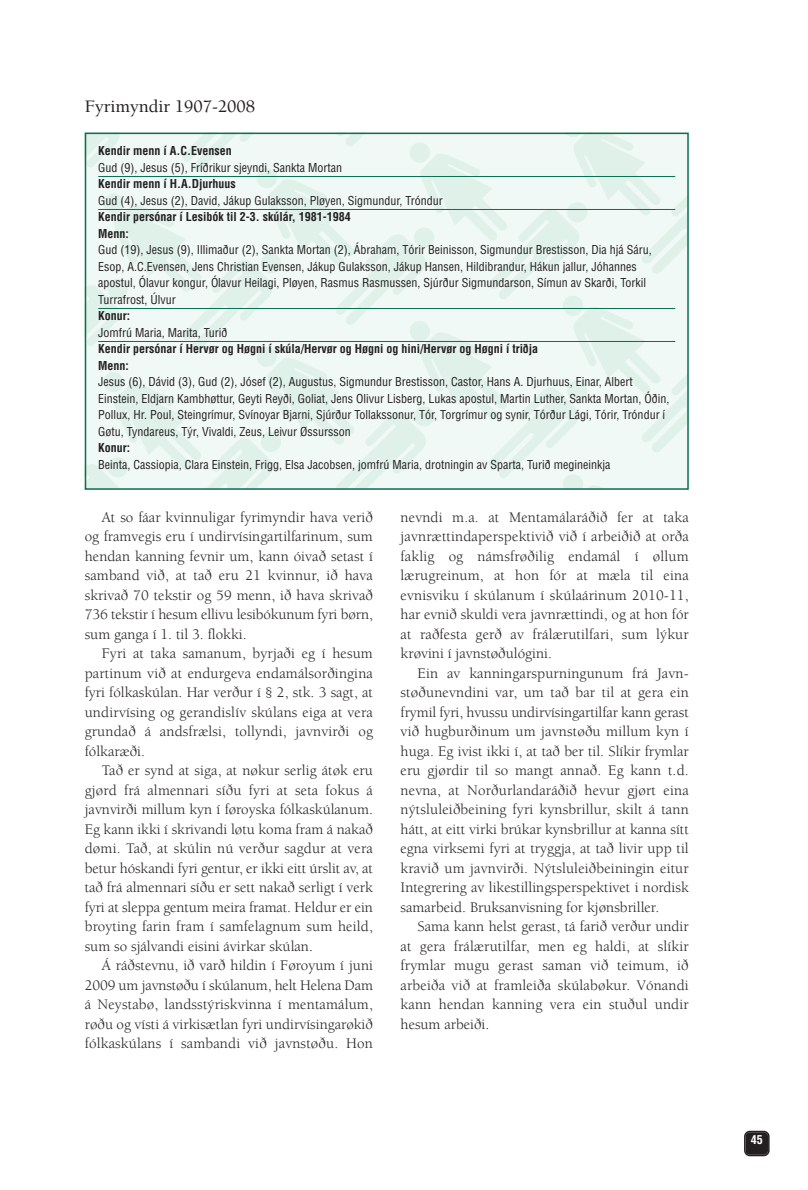
<style>
.page{position:relative;width:808px;height:1190px;background:#fff}
.page>*{position:absolute;margin:0;border:0;box-sizing:border-box;transform-origin:0 0}
.t1{font:500 18px "Berkeley";color:#231f20}
.t2{font:15px/19.5px "Berkeley";color:#231f20;text-align:justify}
.t3{font:condensed 12px/16.5px "Helvetica";color:#231f20}
.t4{font:700 condensed 12px/16.5px "Helvetica";color:#231f20}
.t5{font:700 condensed 12px "Helvetica";color:#fff}
</style>
<div class="page">
<svg style="left:744px;top:1131px;width:25px;height:25px"></svg>
<svg style="left:88px;top:136px;width:598px;height:351px"></svg>
<div style="left:85px;top:133px;width:604px;height:357px;border:2px solid #0b6f53"></div>
<hr style="left:98px;top:176px;width:577px;height:1px;background:#0b6f53">
<hr style="left:98px;top:209px;width:577px;height:1px;background:#0b6f53">
<hr style="left:98px;top:308px;width:577px;height:1px;background:#0b6f53">
<hr style="left:98px;top:341px;width:577px;height:1px;background:#0b6f53">
<p class="t1" style="left:85px;top:100px;width:172px">Fyrimyndir 1907-2008</p>
<p class="t4" style="left:98px;top:143px;width:135px">Kendir menn í A.C.Evensen</p>
<p class="t3" style="left:98px;top:159px;width:245px">Gud (9), Jesus (5), Fríðrikur sjeyndi, Sankta Mortan</p>
<p class="t4" style="left:98px;top:176px;width:139px">Kendir menn í H.A.Djurhuus</p>
<p class="t3" style="left:98px;top:192px;width:346px">Gud (4), Jesus (2), David, Jákup Gulaksson, Pløyen, Sigmundur, Tróndur</p>
<p class="t4" style="left:98px;top:209px;width:254px">Kendir persónar í Lesibók til 2-3. skúlár, 1981-1984<br>Menn:</p>
<p class="t3" style="left:98px;top:242px;width:555px">Gud (19), Jesus (9), Illimaður (2), Sankta Mortan (2), Ábraham, Tórir Beinisson, Sigmundur Brestisson, Dia hjá Sáru, Esop, A.C.Evensen, Jens Christian Evensen, Jákup Gulaksson, Jákup Hansen, Hildibrandur, Hákun jallur, Jóhannes apostul, Ólavur kongur, Ólavur Heilagi, Pløyen, Rasmus Rasmussen, Sjúrður Sigmundarson, Símun av Skarði, Torkil Turrafrost, Úlvur</p>
<p class="t4" style="left:98px;top:308px;width:33px">Konur:</p>
<p class="t3" style="left:98px;top:324px;width:131px">Jomfrú Maria, Marita, Turið</p>
<p class="t4" style="left:98px;top:341px;width:441px">Kendir persónar í Hervør og Høgni í skúla/Hervør og Høgni og hini/Hervør og Høgni í triðja<br>Menn:</p>
<p class="t3" style="left:98px;top:374px;width:573px">Jesus (6), Dávid (3), Gud (2), Jósef (2), Augustus, Sigmundur Brestisson, Castor, Hans A. Djurhuus, Einar, Albert Einstein, Eldjarn Kambhøttur, Geyti Reyði, Goliat, Jens Olivur Lisberg, Lukas apostul, Martin Luther, Sankta Mortan, Óðin, Pollux, Hr. Poul, Steingrímur, Svínoyar Bjarni, Sjúrður Tollakssonur, Tór, Torgrímur og synir, Tórður Lági, Tórir, Tróndur í Gøtu, Tyndareus, Týr, Vivaldi, Zeus, Leivur Øssursson</p>
<p class="t4" style="left:98px;top:440px;width:33px">Konur:</p>
<p class="t3" style="left:98px;top:456px;width:514px">Beinta, Cassiopia, Clara Einstein, Frigg, Elsa Jacobsen, jomfrú Maria, drotningin av Sparta, Turið megineinkja</p>
<p class="t2" style="left:85px;top:509px;width:290px;text-indent:17px">At so fáar kvinnuligar fyrimyndir hava verið og framvegis eru í undirvísingartilfarinum, sum hendan kanning fevnir um, kann óivað setast í samband við, at tað eru 21 kvinnur, ið hava skrivað 70 tekstir og 59 menn, ið hava skrivað 736 tekstir í hesum ellivu lesibókunum fyri børn, sum ganga í 1. til 3. flokki.</p>
<p class="t2" style="left:85px;top:645px;width:290px;text-indent:17px">Fyri at taka samanum, byrjaði eg í hesum partinum við at endurgeva endamálsorðingina fyri fólkaskúlan. Har verður í § 2, stk. 3 sagt, at undirvísing og gerandislív skúlans eiga at vera grundað á andsfrælsi, tollyndi, javnvirði og fólkaræði.</p>
<p class="t2" style="left:85px;top:762px;width:290px;text-indent:17px">Tað er synd at siga, at nøkur serlig átøk eru gjørd frá almennari síðu fyri at seta fokus á javnvirði millum kyn í føroyska fólkaskúlanum.<br>Eg kann ikki í skrivandi løtu koma fram á nakað dømi. Tað, at skúlin nú verður sagdur at vera betur hóskandi fyri gentur, er ikki eitt úrslit av, at tað frá almennari síðu er sett nakað serligt í verk fyri at sleppa gentum meira framat. Heldur er ein broyting farin fram í samfelagnum sum heild, sum so sjálvandi eisini ávirkar skúlan.</p>
<p class="t2" style="left:85px;top:957px;width:290px;text-indent:17px">Á ráðstevnu, ið varð hildin í Føroyum í juni 2009 um javnstøðu í skúlanum, helt Helena Dam á Neystabø, landsstýriskvinna í mentamálum, røðu og vísti á virkisætlan fyri undirvísingarøkið fólkaskúlans í sambandi við javnstøðu. Hon</p>
<p class="t2" style="left:400px;top:509px;width:290px">nevndi m.a. at Mentamálaráðið fer at taka javnrættindaperspektivið við í arbeiðið at orða faklig og námsfrøðilig endamál í øllum lærugreinum, at hon fór at mæla til eina evnisviku í skúlanum í skúlaárinum 2010-11, har evnið skuldi vera javnrættindi, og at hon fór at raðfesta gerð av frálærutilfari, sum lýkur krøvini í javnstøðulógini.</p>
<p class="t2" style="left:400px;top:665px;width:290px;text-indent:17px">Ein av kanningarspurningunum frá Javn&shy;støðunevndini var, um tað bar til at gera ein frymil fyri, hvussu undirvísingartilfar kann gerast við hugburðinum um javnstøðu millum kyn í huga. Eg ivist ikki í, at tað ber til. Slíkir frymlar eru gjørdir til so mangt annað. Eg kann t.d. nevna, at Norðurlandaráðið hevur gjørt eina nýtsluleiðbeining fyri kynsbrillur, skilt á tann hátt, at eitt virki brúkar kynsbrillur at kanna sítt egna virksemi fyri at tryggja, at tað livir upp til kravið um javnvirði. Nýtsluleiðbeiningin eitur Integrering av likestillingsperspektivet i nordisk samarbeid. Bruksanvisning for kjønsbriller.</p>
<p class="t2" style="left:400px;top:918px;width:290px;text-indent:17px">Sama kann helst gerast, tá farið verður undir at gera frálærutilfar, men eg haldi, at slíkir frymlar mugu gerast saman við teimum, ið arbeiða við at framleiða skúlabøkur. Vónandi kann hendan kanning vera ein stuðul undir hesum arbeiði.</p>
<p class="t5" style="left:751px;top:1132px;width:13px">45</p>
</div>
